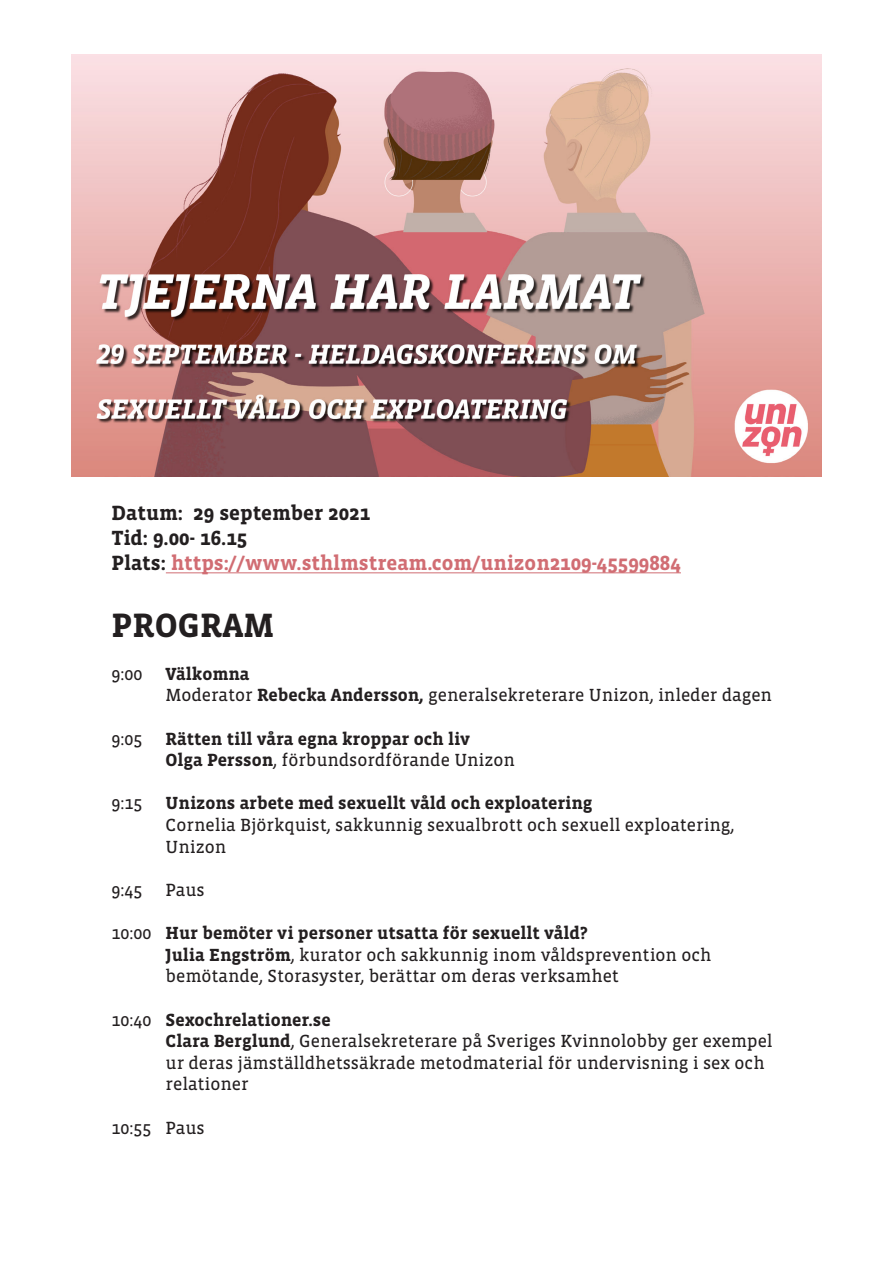
<style>
.page{position:relative;width:893px;height:1263px;background:#fff}
.page>*{position:absolute;margin:0;border:0;box-sizing:border-box;transform-origin:0 0}
.t1{font:700 34.5px "Vista Slab OT";color:#231f20}
.t2{font:700 21px "Vista Slab OT";color:#d16d73}
.t3{font:700 21px "Vista Slab OT";color:#231f20}
.t4{font:18px/21.6px "Vista Slab OT";color:#231f20}
.t5{font:700 18px "Vista Slab OT";color:#231f20}
.s1{color:#231f20}
.s2{font-weight:700}
.s3{font-weight:400}
</style>
<div class="page">
<img style="left:71px;top:54px;width:751px;height:422px">
<hr style="left:166px;top:573px;width:515px;height:1px;background:#d16d73">
<p class="t3" style="left:112px;top:502px;width:260px">Datum: 29 september 2021</p>
<p class="t3" style="left:112px;top:527px;width:137px">Tid: 9.00- 16.15</p>
<p class="t2" style="left:112px;top:552px;width:571px"><span class="s1">Plats:</span> https://www.sthlmstream.com/unizon2109-45599884</p>
<p class="t1" style="left:112px;top:607px;width:164px">PROGRAM</p>
<p class="t4" style="left:112px;top:663px;width:32px">9:00</p>
<p class="t5" style="left:166px;top:664px;width:85px">Välkomna</p>
<p class="t4" style="left:166px;top:685px;width:608px">Moderator <span class="s2">Rebecka Andersson,</span> generalsekreterare Unizon, inleder dagen</p>
<p class="t4" style="left:112px;top:728px;width:32px">9:05</p>
<p class="t5" style="left:166px;top:729px;width:306px">Rätten till våra egna kroppar och liv</p>
<p class="t4" style="left:166px;top:750px;width:351px"><span class="s2">Olga Persson</span>, förbundsordförande Unizon</p>
<p class="t4" style="left:112px;top:793px;width:32px">9:15</p>
<p class="t5" style="left:166px;top:794px;width:428px">Unizons arbete med sexuellt våld och exploatering</p>
<p class="t4" style="left:166px;top:814px;width:570px">Cornelia Björkquist, sakkunnig sexualbrott och sexuell exploatering,</p>
<p class="t4" style="left:166px;top:836px;width:62px">Unizon</p>
<p class="t4" style="left:112px;top:879px;width:32px">9:45</p>
<p class="t4" style="left:166px;top:879px;width:40px">Paus</p>
<p class="t5" style="left:112px;top:924px;width:477px"><span class="s3">10:00</span> Hur bemöter vi personer utsatta för sexuellt våld?</p>
<p class="t4" style="left:166px;top:944px;width:547px"><span class="s2">Julia Engström</span>, kurator och sakkunnig inom våldsprevention och</p>
<p class="t4" style="left:166px;top:966px;width:455px">bemötande, Storasyster, berättar om deras verksamhet</p>
<p class="t5" style="left:112px;top:1010px;width:220px"><span class="s3">10:40</span> Sexochrelationer.se</p>
<p class="t4" style="left:166px;top:1030px;width:608px"><span class="s2">Clara Berglund</span>, Generalsekreterare på Sveriges Kvinnolobby ger exempel ur deras jämställdhetssäkrade metodmaterial för undervisning i sex och relationer</p>
<p class="t4" style="left:112px;top:1117px;width:94px">10:55 Paus</p>
</div>
